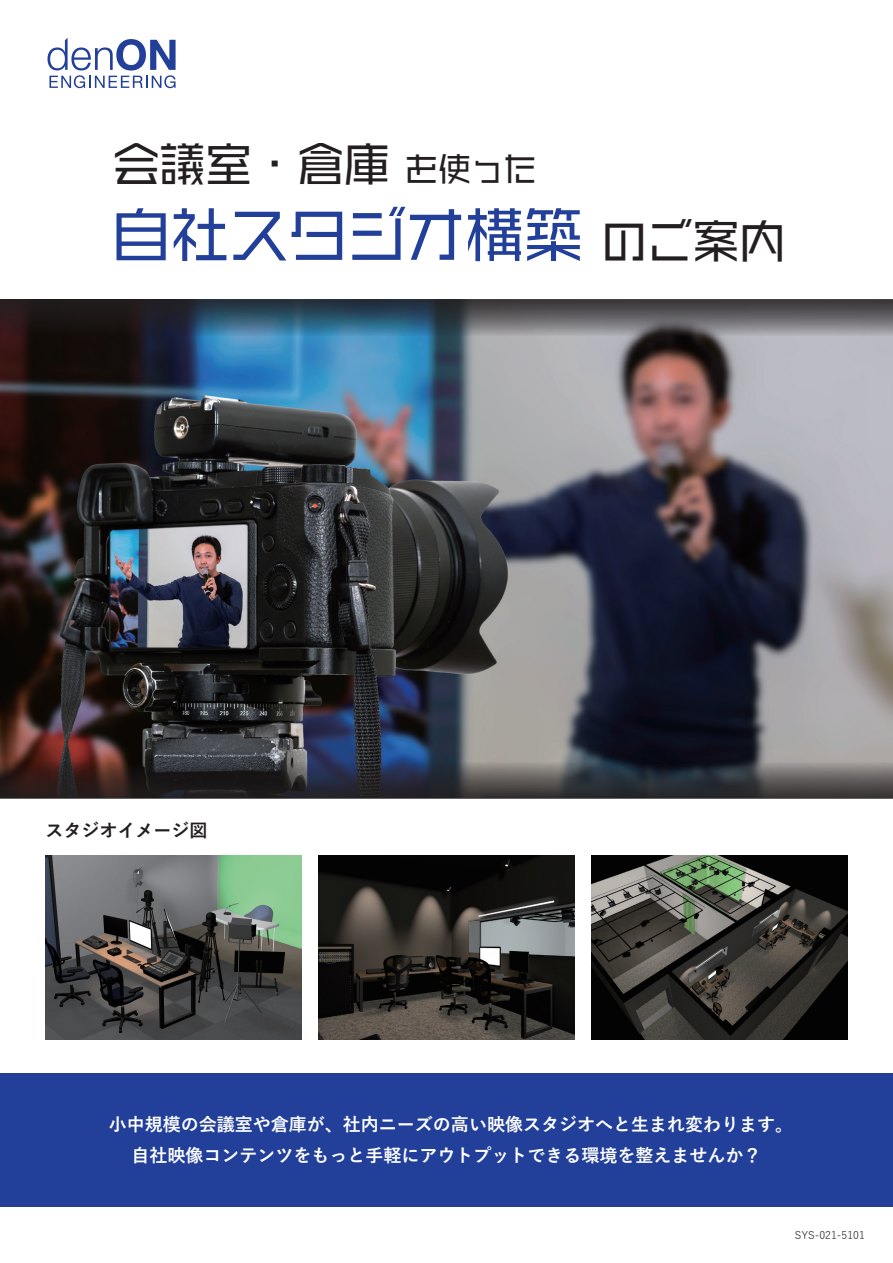
<style>
.page{position:relative;width:893px;height:1263px;background:#fff}
.page>*{position:absolute;margin:0;border:0;box-sizing:border-box;transform-origin:0 0}
.t1{font:58.95px "VDL Line G Regular";color:#223f99}
.t2{font:46.05px "VDL Line G Regular";color:#231f20}
.t3{font:700 18px/31.5px "Yu Gothic";color:#fff;text-align:center}
.t4{font:700 18px "Yu Gothic";color:#231f20}
.t5{font:10.5px "Yu Gothic";color:#231f20}
.s1{font-size:32.85px}
.s2{font-size:46.05px;color:#231f20}
</style>
<div class="page">
<img style="left:0;top:337px;width:893px;height:424px">
<div style="left:0;top:1073px;width:893px;height:134px;background:#223f99"></div>
<svg style="left:48px;top:38px;width:128px;height:50px"></svg>
<img style="left:0;top:300px;width:893px;height:37px">
<img style="left:0;top:761px;width:893px;height:37px">
<img style="left:319px;top:855px;width:255px;height:185px">
<img style="left:592px;top:855px;width:255px;height:185px">
<img style="left:45px;top:855px;width:256px;height:185px">
<h2 class="t2" style="left:114px;top:132px;width:425px">会議室・倉庫 <span class="s1">を使った</span></h2>
<h1 class="t1" style="left:112px;top:194px;width:675px">自社スタジオ構築<span class="s2">のご案内</span></h1>
<p class="t4" style="left:45px;top:820px;width:163px">スタジオイメージ図</p>
<p class="t3" style="left:109px;top:1109px;width:685px">小中規模の会議室や倉庫が、社内ニーズの高い映像スタジオへと生まれ変わります。自社映像コンテンツをもっと手軽にアウトプットできる環境を整えませんか？</p>
<p class="t5" style="left:795px;top:1225px;width:72px">SYS-021-5101</p>
</div>
